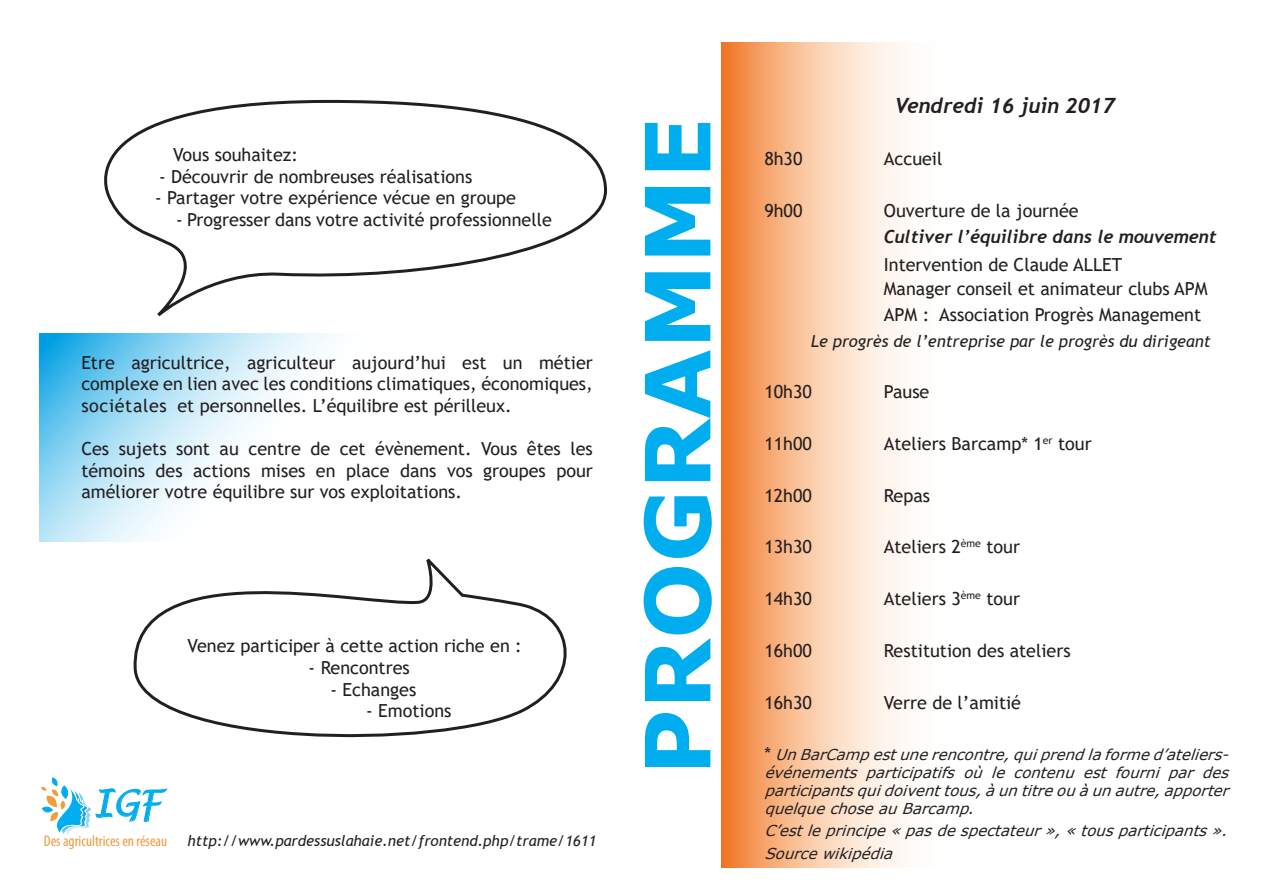
<style>
.page{position:relative;width:1263px;height:893px;background:#fff}
.page>*{position:absolute;margin:0;border:0;box-sizing:border-box;transform-origin:0 0}
.t1{font:700 90px "Verdana";color:#00aeef}
.t2{font:italic 36.3px "Lucida Handwriting";color:#00aeef}
.t3{font:italic 700 21px "Trebuchet";color:#231f20}
.t4{font:18px/21.6px "Trebuchet MS";color:#231f20;text-align:justify}
.t5{font:italic 700 18px "Trebuchet";color:#231f20}
.t6{font:italic 16.5px "Trebuchet MS";color:#231f20}
.t7{font:condensed 15.45px "Myriad Pro";color:#ef9a3c}
.t8{font:italic 15px/18px "Verdana";color:#231f20;text-align:justify}
.t9{font:italic 15px "Trebuchet MS";color:#231f20}
.s1{font-family:"Trebuchet MS";font-style:normal;font-size:18px}
</style>
<div class="page">
<svg style="left:39px;top:334px;width:290px;height:207px"></svg>
<svg style="left:41px;top:778px;width:126px;height:57px"></svg>
<svg style="left:722px;top:43px;width:183px;height:824px;background:#f9c5a1"></svg>
<svg style="left:104px;top:99px;width:503px;height:217px"></svg>
<svg style="left:133px;top:558px;width:434px;height:180px"></svg>
<p class="t4" style="left:173px;top:144px;width:126px">Vous souhaitez:</p>
<p class="t4" style="left:159px;top:165px;width:315px">- Découvrir de nombreuses réalisations</p>
<p class="t4" style="left:155px;top:187px;width:362px">- Partager votre expérience vécue en groupe</p>
<p class="t4" style="left:176px;top:208px;width:377px">- Progresser dans votre activité professionnelle</p>
<p class="t4" style="left:81px;top:351px;width:513px">Etre agricultrice, agriculteur aujourd’hui est un métier complexe en lien avec les conditions climatiques, économiques, sociétales et personnelles. L’équilibre est périlleux.</p>
<p class="t4" style="left:81px;top:438px;width:513px">Ces sujets sont au centre de cet évènement. Vous êtes les témoins des actions mises en place dans vos groupes pour améliorer votre équilibre sur vos exploitations.</p>
<p class="t4" style="left:188px;top:635px;width:336px">Venez participer à cette action riche en :</p>
<p class="t4" style="left:309px;top:657px;width:103px">- Rencontres</p>
<p class="t4" style="left:331px;top:678px;width:87px">- Echanges</p>
<p class="t4" style="left:366px;top:700px;width:87px">- Emotions</p>
<p class="t2" style="left:93px;top:781px;width:69px">IGF</p>
<p class="t7" style="left:44px;top:832px;width:125px">Des agricultrices en réseau</p>
<p class="t9" style="left:188px;top:831px;width:410px">http://www.pardessuslahaie.net/frontend.php/trame/1611</p>
<p class="t1" style="left:614px;top:775px;width:660px;rotate:-90deg">PROGRAMME</p>
<p class="t3" style="left:894px;top:92px;width:222px">Vendredi 16 juin 2017</p>
<p class="t4" style="left:764px;top:148px;width:40px">8h30</p>
<p class="t4" style="left:884px;top:148px;width:60px">Accueil</p>
<p class="t4" style="left:764px;top:199px;width:40px">9h00</p>
<p class="t4" style="left:884px;top:199px;width:196px">Ouverture de la journée</p>
<p class="t5" style="left:884px;top:225px;width:334px">Cultiver l’équilibre dans le mouvement</p>
<p class="t4" style="left:884px;top:252px;width:325px;line-height:24px">Intervention de Claude ALLET<br>Manager conseil et animateur clubs APM</p>
<p class="t4" style="left:884px;top:303px;width:319px">APM : Association Progrès Management</p>
<p class="t6" style="left:811px;top:331px;width:402px">Le progrès de l’entreprise par le progrès du dirigeant</p>
<p class="t4" style="left:764px;top:381px;width:49px">10h30</p>
<p class="t4" style="left:884px;top:381px;width:47px">Pause</p>
<p class="t4" style="left:764px;top:433px;width:49px">11h00</p>
<p class="t4" style="left:884px;top:433px;width:209px">Ateliers Barcamp* 1<sup>er</sup> tour</p>
<p class="t4" style="left:764px;top:484px;width:49px">12h00</p>
<p class="t4" style="left:884px;top:484px;width:48px">Repas</p>
<p class="t4" style="left:764px;top:536px;width:49px">13h30</p>
<p class="t4" style="left:884px;top:536px;width:138px">Ateliers 2<sup>ème</sup> tour</p>
<p class="t4" style="left:764px;top:588px;width:49px">14h30</p>
<p class="t4" style="left:884px;top:588px;width:138px">Ateliers 3<sup>ème</sup> tour</p>
<p class="t4" style="left:764px;top:639px;width:49px">16h00</p>
<p class="t4" style="left:884px;top:639px;width:188px">Restitution des ateliers</p>
<p class="t4" style="left:764px;top:691px;width:49px">16h30</p>
<p class="t4" style="left:884px;top:691px;width:139px">Verre de l’amitié</p>
<p class="t8" style="left:764px;top:746px;width:472px"><span class="s1">*</span> UnBarCampestunerencontre,quiprendlaformed’ateliers&shy;événements participatifs où le contenu est fourni par des participantsquidoiventtous,àuntitreouàunautre,apporter quelquechoseauBarcamp.</p>
<p class="t8" style="left:764px;top:822px;width:470px">C’estleprincipe«pasdespectateur»,«tousparticipants».</p>
<p class="t8" style="left:764px;top:844px;width:136px">Sourcewikipédia</p>
</div>
